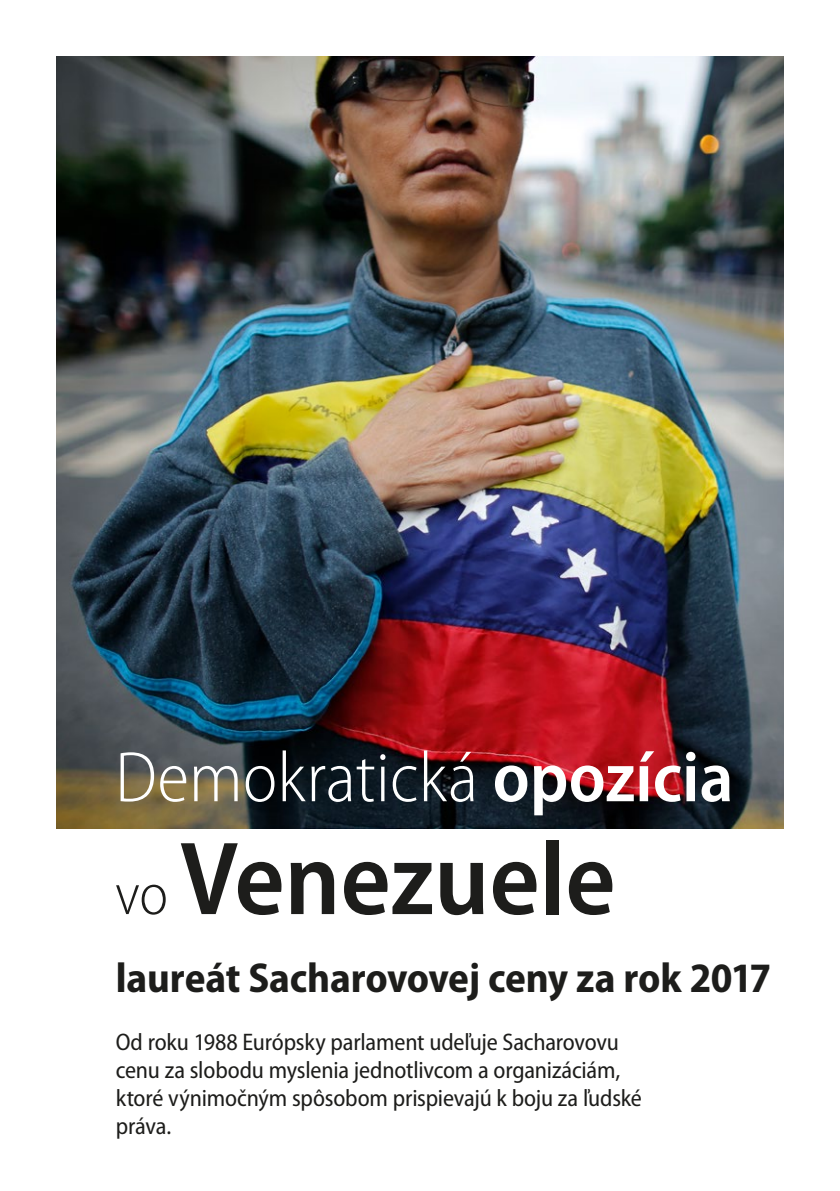
<style>
.page{position:relative;width:840px;height:1191px;background:#fff}
.page>*{position:absolute;margin:0;border:0;box-sizing:border-box;transform-origin:0 0}
.doc_title{font:600 semi-condensed 105px "Myriad Pro";color:#1d1d1b}
.doc_title-2{font:300 semi-condensed 72px "Myriad Pro";color:#fff}
.doc_subtitle{font:700 semi-condensed 42px "Myriad Pro";letter-spacing:-.005em;color:#1d1d1b}
.intro{font:semi-condensed 24px/28px "Myriad Pro";letter-spacing:-.01em;color:#1d1d1b}
.s1{font-weight:600}
.s2{font-weight:300;font-size:60px}
</style>
<div class="page">
<img style="left:57px;top:57px;width:725px;height:771px">
<p class="doc_title-2" style="left:115px;top:734px;width:619px">Demokratická <span class="s1">opozícia</span></p>
<p class="doc_title" style="left:115px;top:813px;width:501px"><span class="s2">vo</span> Venezuele</p>
<p class="doc_subtitle" style="left:116px;top:950px;width:656px">laureát Sacharovovej ceny za rok 2017</p>
<p class="intro" style="left:116px;top:1027px;width:527px">Od roku 1988 Európsky parlament udeľuje Sacharovovu cenu za slobodu myslenia jednotlivcom a organizáciám, ktoré výnimočným spôsobom prispievajú k boju za ľudské práva.</p>
</div>
